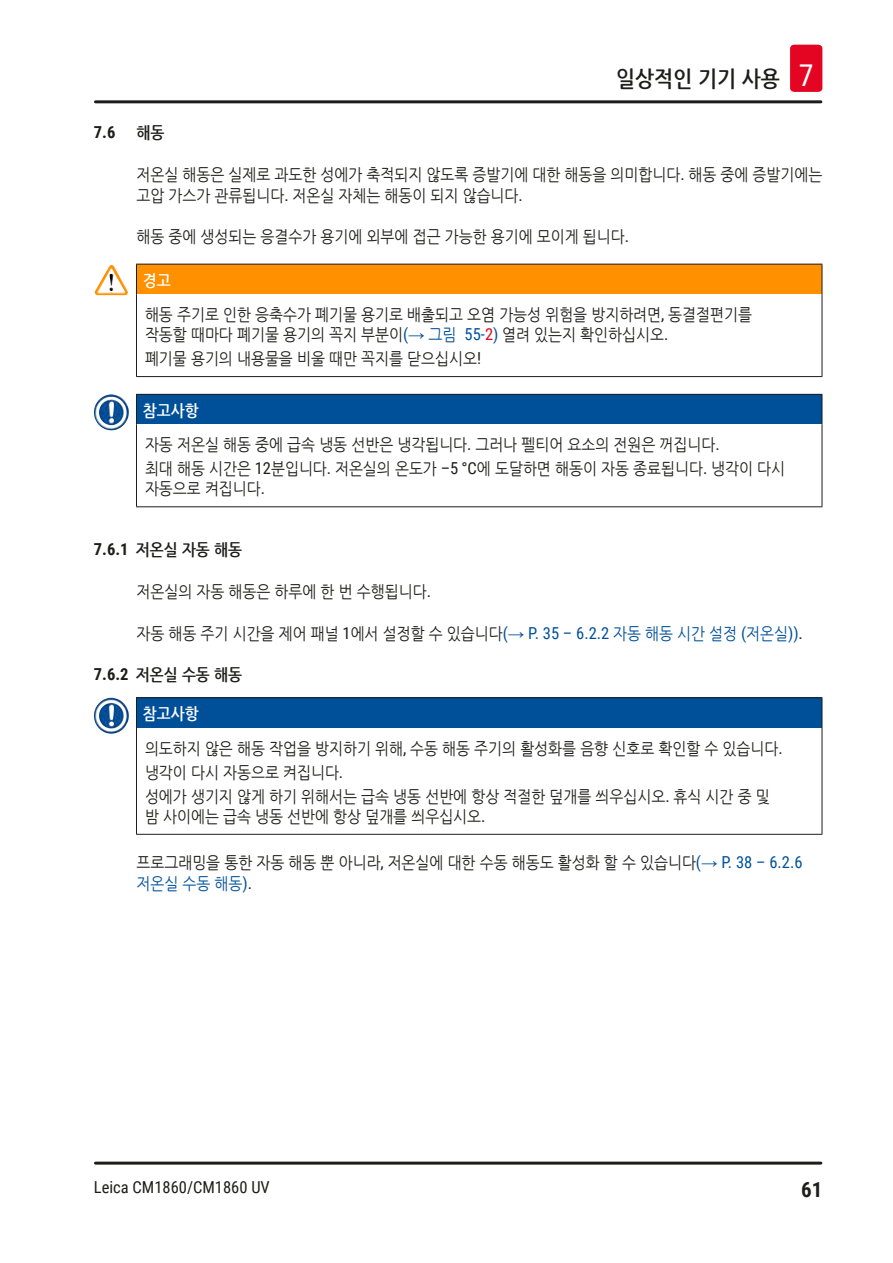
<style>
.page{position:relative;width:893px;height:1263px;background:#fff}
.page>*{position:absolute;margin:0;border:0;box-sizing:border-box;transform-origin:0 0}
.t1{font:700 22.5px "Nanum Gothic";color:#1d1d1b;scale:.9 1}
.t2{font:700 21px "Roboto Condensed";color:#1d1d1b}
.Source_of_danger{font:16.5px/19.8px "Nanum Gothic";color:#1d1d1b;scale:.9 1}
.Description_text{font:16.5px/20.9px "Nanum Gothic";color:#1d1d1b;scale:.9 1}
.t3{font:700 16.5px "Nanum Gothic";color:#1d1d1b;scale:.9 1}
.t4{font:16.5px "Roboto Condensed";color:#1d1d1b}
.Signalword__no_use_a{font:700 16.5px "Nanum Gothic";color:#fff;scale:.9 1}
.t5{font:700 16.5px "Roboto Condensed";color:#1d1d1b}
.s1{font-family:"Roboto Condensed";font-weight:400;font-size:30px;color:#fff}
.s2{font-family:"Roboto Condensed"}
.s3{font-family:"Roboto Condensed";color:#005099}
.s4{font-family:"Arial";color:#005099}
.s5{color:#005099}
.s6{font-family:"Roboto Condensed";color:#e40522}
</style>
<div class="page">
<hr style="left:95px;top:100px;width:726px;height:3px;background:#1d1d1b">
<hr style="left:95px;top:1161px;width:726px;height:3px;background:#1d1d1b">
<div style="left:790px;top:45px;width:32px;height:47px;background:#e40522;border-radius:4px"></div>
<div style="left:136px;top:264px;width:686px;height:30px;background:#ff9000"></div>
<hr style="left:136px;top:264px;width:1px;height:30px;background:#1d1d1b">
<hr style="left:136px;top:294px;width:1px;height:82px;background:#1d1d1b">
<hr style="left:822px;top:294px;width:1px;height:82px;background:#1d1d1b">
<hr style="left:136px;top:376px;width:686px;height:1px;background:#1d1d1b">
<hr style="left:136px;top:264px;width:686px;height:1px;background:#1d1d1b">
<hr style="left:822px;top:264px;width:1px;height:30px;background:#1d1d1b">
<img style="left:97px;top:265px;width:14px;height:23px">
<div style="left:136px;top:394px;width:686px;height:30px;background:#005099"></div>
<svg style="left:136px;top:395px;width:1px;height:29px"></svg>
<hr style="left:136px;top:424px;width:1px;height:82px;background:#1d1d1b">
<hr style="left:822px;top:424px;width:1px;height:82px;background:#1d1d1b">
<hr style="left:136px;top:506px;width:686px;height:1px;background:#1d1d1b">
<hr style="left:136px;top:394px;width:686px;height:1px;background:#1d1d1b">
<svg style="left:822px;top:395px;width:1px;height:29px"></svg>
<img style="left:94px;top:394px;width:26px;height:36px">
<div style="left:136px;top:698px;width:686px;height:30px;background:#005099"></div>
<hr style="left:136px;top:698px;width:1px;height:30px;background:#1d1d1b">
<hr style="left:136px;top:728px;width:1px;height:106px;background:#1d1d1b">
<hr style="left:822px;top:728px;width:1px;height:106px;background:#1d1d1b">
<hr style="left:136px;top:834px;width:686px;height:1px;background:#1d1d1b">
<hr style="left:136px;top:697px;width:686px;height:1px;background:#1d1d1b">
<hr style="left:822px;top:698px;width:1px;height:30px;background:#1d1d1b">
<img style="left:94px;top:698px;width:26px;height:36px">
<h1 class="t1" style="left:616px;top:68px;width:221px">일상적인 기기 사용 <span class="s1">7</span></h1>
<p class="t5" style="left:94px;top:121px;width:23px">7.6</p>
<p class="t3" style="left:136px;top:125px;width:33px">해동</p>
<p class="Description_text" style="left:136px;top:165px;width:764px">저온실 해동은 실제로 과도한 성에가 축적되지 않도록 증발기에 대한 해동을 의미합니다<span class="s2">.</span> 해동 중에 증발기에는 고압 가스가 관류됩니다<span class="s2">.</span> 저온실 자체는 해동이 되지 않습니다<span class="s2">.</span></p>
<p class="Description_text" style="left:136px;top:227px;width:549px">해동 중에 생성되는 응결수가 용기에 외부에 접근 가능한 용기에 모이게 됩니다<span class="s2">.</span></p>
<p class="Signalword__no_use_a" style="left:143px;top:272px;width:33px">경고</p>
<p class="Source_of_danger" style="left:145px;top:305px;width:676px">해동 주기로 인한 응축수가 폐기물 용기로 배출되고 오염 가능성 위험을 방지하려면<span class="s2">,</span> 동결절편기를 작동할 때마다 폐기물 용기의 꼭지 부분이<span class="s3">(</span><span class="s4">→</span> <span class="s5">그림</span> <span class="s3">55‑</span><span class="s6">2</span><span class="s3">)</span> 열려 있는지 확인하십시오<span class="s2">.</span></p>
<p class="Source_of_danger" style="left:145px;top:349px;width:375px">폐기물 용기의 내용물을 비울 때만 꼭지를 닫으십시오<span class="s2">!</span></p>
<p class="Signalword__no_use_a" style="left:143px;top:402px;width:64px">참고사항</p>
<p class="Source_of_danger" style="left:145px;top:435px;width:640px">자동 저온실 해동 중에 급속 냉동 선반은 냉각됩니다<span class="s2">.</span> 그러나 펠티어 요소의 전원은 꺼집니다<span class="s2">.</span></p>
<p class="Source_of_danger" style="left:145px;top:459px;width:713px">최대 해동 시간은 <span class="s2">12</span>분입니다<span class="s2">.</span> 저온실의 온도가 <span class="s2">–5 °C</span>에 도달하면 해동이 자동 종료됩니다<span class="s2">.</span> 냉각이 다시 자동으로 켜집니다<span class="s2">.</span></p>
<p class="t3" style="left:94px;top:542px;width:166px"><span class="s2">7.6.1</span> 저온실 자동 해동</p>
<p class="Description_text" style="left:136px;top:582px;width:329px">저온실의 자동 해동은 하루에 한 번 수행됩니다<span class="s2">.</span></p>
<p class="Description_text" style="left:136px;top:623px;width:742px">자동 해동 주기 시간을 제어 패널 <span class="s2">1</span>에서 설정할 수 있습니다<span class="s3">(</span><span class="s4">→</span> <span class="s3">P. 35 – 6.2.2</span> <span class="s5">자동 해동 시간 설정</span> <span class="s3">(</span><span class="s5">저온실</span><span class="s3">))</span><span class="s2">.</span></p>
<p class="t3" style="left:94px;top:667px;width:166px"><span class="s2">7.6.2</span> 저온실 수동 해동</p>
<p class="Signalword__no_use_a" style="left:143px;top:706px;width:64px">참고사항</p>
<p class="Source_of_danger" style="left:145px;top:739px;width:710px">의도하지 않은 해동 작업을 방지하기 위해<span class="s2">,</span> 수동 해동 주기의 활성화를 음향 신호로 확인할 수 있습니다<span class="s2">.</span></p>
<p class="Source_of_danger" style="left:145px;top:763px;width:222px">냉각이 다시 자동으로 켜집니다<span class="s2">.</span></p>
<p class="Source_of_danger" style="left:145px;top:787px;width:696px">성에가 생기지 않게 하기 위해서는 급속 냉동 선반에 항상 적절한 덮개를 씌우십시오<span class="s2">.</span> 휴식 시간 중 및 밤 사이에는 급속 냉동 선반에 항상 덮개를 씌우십시오<span class="s2">.</span></p>
<p class="Description_text" style="left:136px;top:853px;width:741px">프로그래밍을 통한 자동 해동 뿐 아니라<span class="s2">,</span> 저온실에 대한 수동 해동도 활성화 할 수 있습니다<span class="s3">(</span><span class="s4">→</span> <span class="s3">P. 38 – 6.2.6 </span><span class="s5">저온실 수동 해동</span><span class="s3">)</span><span class="s2">.</span></p>
<p class="t4" style="left:94px;top:1175px;width:177px">Leica CM1860/CM1860 UV</p>
<p class="t2" style="left:801px;top:1175px;width:23px">61</p>
</div>
